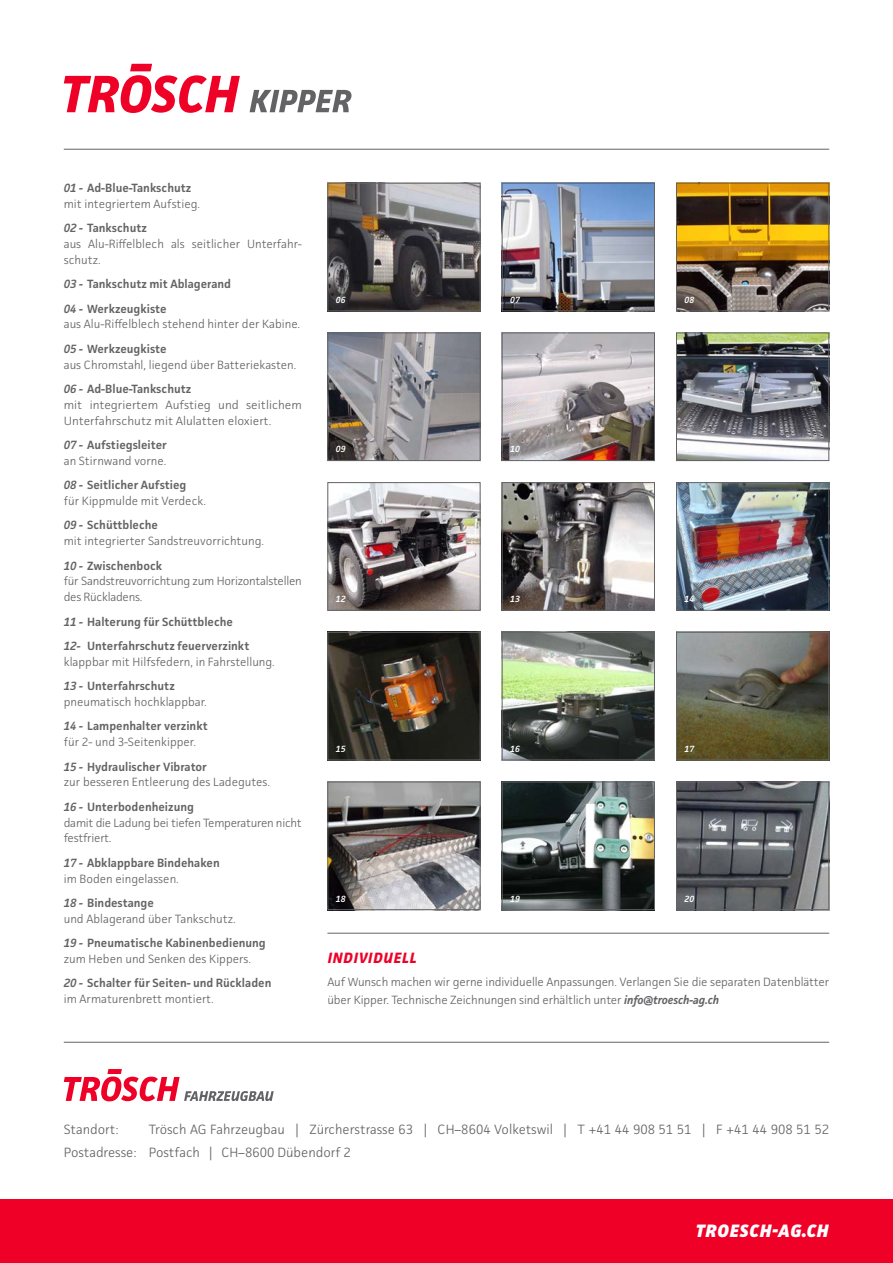
<style>
.page{position:relative;width:893px;height:1263px;background:#fff}
.page>*{position:absolute;margin:0;border:0;box-sizing:border-box;transform-origin:0 0}
.t1{font:italic 800 18px "Facit";letter-spacing:.05em;color:#fff}
.t2{font:italic 700 15px "Facit";letter-spacing:.05em;color:#ef0027}
.t3{font:300 13.5px/22.5px "Facit";color:#636366}
.t4{font:300 12px/15.9px "Facit";color:#636366}
.t5{font:600 12px/15.9px "Facit";color:#636366}
.t6{font:300 12px/15.9px "Facit";letter-spacing:-.02em;color:#636366}
.t7{font:italic 600 9px "Facit";color:#fff}
.s1{font-weight:600;font-style:italic}
.s2{font-weight:600}
.s3{font-style:italic}
.s4{font-weight:300}
</style>
<div class="page">
<div style="left:0;top:1199px;width:893px;height:64px;background:#ef0027"></div>
<svg style="left:64px;top:1069px;width:210px;height:32px"></svg>
<svg style="left:64px;top:64px;width:176px;height:49px"></svg>
<svg style="left:250px;top:90px;width:101px;height:22px"></svg>
<img style="left:329px;top:784px;width:149px;height:124px">
<div style="left:327px;top:782px;width:153px;height:128px;border:1px solid #636366"></div>
<img style="left:329px;top:634px;width:149px;height:124px">
<div style="left:327px;top:632px;width:153px;height:128px;border:1px solid #636366"></div>
<img style="left:329px;top:484px;width:149px;height:125px">
<div style="left:327px;top:482px;width:153px;height:129px;border:1px solid #636366"></div>
<img style="left:329px;top:335px;width:149px;height:124px">
<div style="left:327px;top:333px;width:153px;height:128px;border:1px solid #636366"></div>
<img style="left:329px;top:185px;width:149px;height:124px">
<div style="left:327px;top:183px;width:153px;height:128px;border:1px solid #636366"></div>
<img style="left:678px;top:784px;width:149px;height:124px">
<div style="left:676px;top:782px;width:153px;height:128px;border:1px solid #636366"></div>
<img style="left:678px;top:634px;width:149px;height:124px">
<div style="left:676px;top:632px;width:153px;height:128px;border:1px solid #636366"></div>
<img style="left:504px;top:484px;width:149px;height:125px">
<div style="left:502px;top:482px;width:153px;height:129px;border:1px solid #636366"></div>
<img style="left:678px;top:335px;width:149px;height:124px">
<div style="left:676px;top:333px;width:153px;height:128px;border:1px solid #636366"></div>
<img style="left:678px;top:185px;width:149px;height:124px">
<div style="left:676px;top:183px;width:153px;height:128px;border:1px solid #636366"></div>
<img style="left:504px;top:784px;width:149px;height:124px">
<div style="left:502px;top:782px;width:153px;height:128px;border:1px solid #636366"></div>
<img style="left:504px;top:634px;width:149px;height:124px">
<div style="left:502px;top:632px;width:153px;height:128px;border:1px solid #636366"></div>
<img style="left:678px;top:484px;width:149px;height:125px">
<div style="left:676px;top:482px;width:153px;height:129px;border:1px solid #636366"></div>
<img style="left:504px;top:335px;width:149px;height:124px">
<div style="left:502px;top:333px;width:153px;height:128px;border:1px solid #636366"></div>
<img style="left:504px;top:185px;width:149px;height:124px">
<div style="left:502px;top:183px;width:153px;height:128px;border:1px solid #636366"></div>
<hr style="left:64px;top:149px;width:765px;height:1px;background:#636366">
<hr style="left:64px;top:1042px;width:765px;height:1px;background:#636366">
<hr style="left:327px;top:933px;width:502px;height:1px;background:#636366">
<p class="t4" style="left:64px;top:180px;width:138px"><span class="s1">01 -</span> <span class="s2">Ad-Blue-Tankschutz </span>mit integriertem Aufstieg.</p>
<p class="t4" style="left:64px;top:220px;width:240px"><span class="s1">02 -</span> <span class="s2">Tankschutz<br></span>aus Alu-Riffelblech als seitlicher Unterfahr&shy;schutz.</p>
<p class="t5" style="left:64px;top:272px;width:169px;line-height:24.3px"><span class="s3">03 -</span> Tankschutz mit Ablagerand<br><span class="s3">04 -</span> Werkzeugkiste</p>
<p class="t4" style="left:64px;top:312px;width:238px;line-height:24.3px">aus Alu-Riffelblech stehend hinter der Kabine.<br><span class="s1">05 -</span> <span class="s2">Werkzeugkiste</span></p>
<p class="t4" style="left:64px;top:352px;width:234px;line-height:24.3px">aus Chromstahl, liegend über Batteriekasten.<br><span class="s1">06 -</span> <span class="s2">Ad-Blue-Tankschutz</span></p>
<p class="t4" style="left:64px;top:396px;width:240px">mit integriertem Aufstieg und seitlichem<br>Unterfahrschutz mit Alulatten eloxiert.</p>
<p class="t4" style="left:64px;top:437px;width:105px"><span class="s1">07 -</span> <span class="s2">Aufstiegsleiter </span>an Stirnwand vorne.</p>
<p class="t4" style="left:64px;top:477px;width:144px"><span class="s1">08 -</span> <span class="s2">Seitlicher Aufstieg<br></span>für Kippmulde mit Verdeck.</p>
<p class="t4" style="left:64px;top:517px;width:202px"><span class="s1">09 -</span> <span class="s2">Schüttbleche<br></span>mit integrierter Sandstreuvorrichtung.</p>
<p class="t6" style="left:64px;top:557px;width:240px"><span class="s1">10 -</span> <span class="s2">Zwischenbock<br></span>für Sandstreuvorrichtung zum Horizontalstellen des Rückladens.</p>
<p class="t5" style="left:64px;top:609px;width:187px;line-height:24.3px"><span class="s3">11 -</span> Halterung für Schüttbleche<br><span class="s3">12-</span> Unterfahrschutz feuerverzinkt</p>
<p class="t4" style="left:64px;top:649px;width:213px;line-height:24.3px">klappbar mit Hilfsfedern, in Fahrstellung.<br><span class="s1">13 -</span> <span class="s2">Unterfahrschutz</span></p>
<p class="t4" style="left:64px;top:689px;width:146px;line-height:24.3px">pneumatisch hochklappbar.<br><span class="s1">14 -</span> <span class="s2">Lampenhalter verzinkt</span></p>
<p class="t4" style="left:64px;top:730px;width:145px;line-height:24.3px">für 2- und 3-Seitenkipper.<br><span class="s1">15 -</span> <span class="s2">Hydraulischer Vibrator</span></p>
<p class="t4" style="left:64px;top:770px;width:208px;line-height:24.3px">zur besseren Entleerung des Ladegutes.<br><span class="s1">16 -</span> <span class="s2">Unterbodenheizung</span></p>
<p class="t6" style="left:64px;top:814px;width:240px">damit die Ladung bei tiefen Temperaturen nicht festfriert.</p>
<p class="t5" style="left:64px;top:854px;width:157px"><span class="s3">17 -</span> Abklappbare Bindehaken <span class="s4">im Boden eingelassen.</span></p>
<p class="t4" style="left:64px;top:895px;width:174px"><span class="s1">18 -</span> <span class="s2">Bindestange<br></span>und Ablagerand über Tankschutz.</p>
<p class="t5" style="left:64px;top:935px;width:204px"><span class="s3">19 -</span> Pneumatische Kabinenbedienung <span class="s4">zum Heben und Senken des Kippers.</span></p>
<p class="t5" style="left:64px;top:975px;width:209px"><span class="s3">20 -</span> Schalter für Seiten- und Rückladen <span class="s4">im Armaturenbrett montiert.</span></p>
<p class="t7" style="left:336px;top:294px;width:11px">06</p>
<p class="t7" style="left:510px;top:294px;width:11px">07</p>
<p class="t7" style="left:685px;top:294px;width:11px">08</p>
<p class="t7" style="left:336px;top:444px;width:11px">09</p>
<p class="t7" style="left:510px;top:444px;width:11px">10</p>
<p class="t7" style="left:336px;top:593px;width:11px">12</p>
<p class="t7" style="left:510px;top:593px;width:11px">13</p>
<p class="t7" style="left:685px;top:593px;width:11px">14</p>
<p class="t7" style="left:336px;top:743px;width:11px">15</p>
<p class="t7" style="left:510px;top:743px;width:11px">16</p>
<p class="t7" style="left:685px;top:743px;width:11px">17</p>
<p class="t7" style="left:336px;top:893px;width:11px">18</p>
<p class="t7" style="left:510px;top:893px;width:11px">19</p>
<p class="t7" style="left:685px;top:893px;width:11px">20</p>
<p class="t2" style="left:328px;top:949px;width:91px">INDIVIDUELL</p>
<p class="t4" style="left:327px;top:972px;width:503px;line-height:18px">Auf Wunsch machen wir gerne individuelle Anpassungen. Verlangen Sie die separaten Datenblätter über Kipper. Technische Zeichnungen sind erhältlich unter <span class="s1">info@troesch-ag.ch</span></p>
<p class="t3" style="left:64px;top:1118px;width:56px">Standort:</p>
<p class="t3" style="left:64px;top:1118px;width:767px;text-indent:85px">Trösch AG Fahrzeugbau | Zürcherstrasse 63 | CH–8604 Volketswil | T +41 44 908 51 51 | F +41 44 908 51 52<br>Postadresse: Postfach | CH–8600 Dübendorf 2</p>
<h1 class="t1" style="left:696px;top:1220px;width:135px">TROESCH-AG.CH</h1>
</div>
